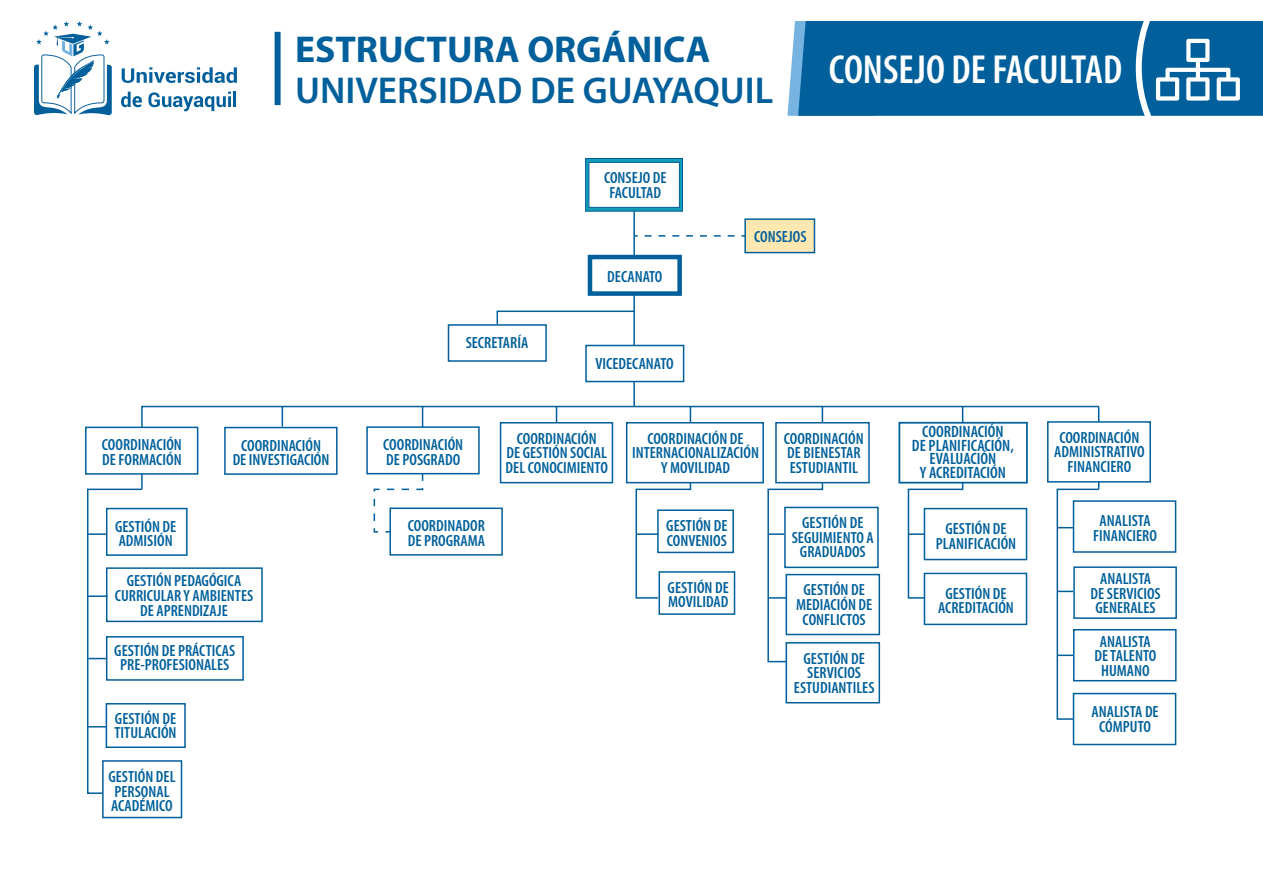
<style>
.page{position:relative;width:1263px;height:893px;background:#fff}
.page>*{position:absolute;margin:0;border:0;box-sizing:border-box;transform-origin:0 0}
.t1{font:600 condensed 40.8px "Myriad Pro";color:#fff}
.t2{font:600 37.5px "Myriad Pro";color:#01609b}
.t3{font:700 37.5px "Myriad Pro";color:#01609b}
.t4{font:600 condensed 16.5px/13.5px "Myriad Pro";color:#01609b;text-align:center}
.t5{font:600 condensed 16.2px/14.5px "Myriad Pro";color:#01609b;text-align:center}
</style>
<div class="page">
<svg style="left:34px;top:21px;width:78px;height:94px"></svg>
<svg style="left:122px;top:67px;width:115px;height:16px"></svg>
<svg style="left:121px;top:92px;width:21px;height:15px"></svg>
<svg style="left:148px;top:92px;width:83px;height:19px"></svg>
<hr style="left:233px;top:92px;width:3px;height:15px;background:#01609b">
<div style="left:275px;top:32px;width:6px;height:73px;background:#01609b"></div>
<svg style="left:787px;top:21px;width:476px;height:95px;background:#126ba2"></svg>
<hr style="left:633px;top:211px;width:2px;height:196px;background:#01609b">
<div style="left:744px;top:218px;width:71px;height:35px;background:#fee8b1;border:2px solid #01609b"></div>
<div style="left:585px;top:345px;width:99px;height:37px;background:#fff;border:2px solid #01609b"></div>
<div style="left:924px;top:508px;width:103px;height:52px;background:#fff;border:2px solid #01609b"></div>
<div style="left:1073px;top:500px;width:103px;height:53px;background:#fff;border:2px solid #01609b"></div>
<div style="left:1073px;top:566px;width:104px;height:53px;background:#fff;border:2px solid #01609b"></div>
<div style="left:1073px;top:629px;width:103px;height:52px;background:#fff;border:2px solid #01609b"></div>
<div style="left:1073px;top:693px;width:103px;height:52px;background:#fff;border:2px solid #01609b"></div>
<div style="left:924px;top:573px;width:103px;height:52px;background:#fff;border:2px solid #01609b"></div>
<div style="left:784px;top:507px;width:95px;height:61px;background:#fff;border:2px solid #01609b"></div>
<div style="left:785px;top:574px;width:95px;height:61px;background:#fff;border:2px solid #01609b"></div>
<div style="left:785px;top:642px;width:95px;height:61px;background:#fff;border:2px solid #01609b"></div>
<div style="left:657px;top:509px;width:77px;height:44px;background:#fff;border:2px solid #01609b"></div>
<div style="left:658px;top:571px;width:77px;height:44px;background:#fff;border:2px solid #01609b"></div>
<div style="left:389px;top:508px;width:114px;height:48px;background:#fff;border:2px solid #01609b"></div>
<div style="left:106px;top:508px;width:82px;height:48px;background:#fff;border:2px solid #01609b"></div>
<div style="left:106px;top:567px;width:157px;height:55px;background:#fff;border:2px solid #01609b"></div>
<div style="left:106px;top:636px;width:138px;height:45px;background:#fff;border:2px solid #01609b"></div>
<div style="left:106px;top:703px;width:80px;height:45px;background:#fff;border:2px solid #01609b"></div>
<div style="left:102px;top:760px;width:80px;height:58px;background:#fff;border:2px solid #01609b"></div>
<div style="left:448px;top:324px;width:99px;height:38px;background:#fff;border:2px solid #01609b"></div>
<div style="left:588px;top:255px;width:94px;height:41px;background:#fff;border:4px solid #01609b"></div>
<div style="left:585px;top:158px;width:98px;height:54px;background:#149bb6;border:1px solid #01609b"></div>
<div style="left:588px;top:162px;width:92px;height:46px;background:#fff;border:1px solid #01609b"></div>
<svg style="left:645px;top:235px;width:100px;height:2px"></svg>
<svg style="left:496px;top:310px;width:139px;height:16px"></svg>
<svg style="left:140px;top:405px;width:960px;height:83px"></svg>
<svg style="left:282px;top:407px;width:1px;height:20px"></svg>
<svg style="left:422px;top:407px;width:1px;height:21px"></svg>
<svg style="left:373px;top:472px;width:51px;height:61px"></svg>
<svg style="left:556px;top:407px;width:1px;height:15px"></svg>
<svg style="left:635px;top:405px;width:57px;height:194px"></svg>
<hr style="left:636px;top:533px;width:22px;height:2px;background:#01609b">
<svg style="left:767px;top:405px;width:57px;height:258px"></svg>
<svg style="left:907px;top:405px;width:57px;height:194px"></svg>
<hr style="left:1098px;top:407px;width:1px;height:82px;background:#01609b">
<svg style="left:1056px;top:488px;width:44px;height:232px"></svg>
<div style="left:85px;top:427px;width:113px;height:48px;background:#fff;border:2px solid #01609b"></div>
<svg style="left:87px;top:488px;width:56px;height:307px"></svg>
<div style="left:626px;top:422px;width:138px;height:61px;background:#fff;border:2px solid #01609b"></div>
<div style="left:775px;top:422px;width:95px;height:61px;background:#fff;border:2px solid #01609b"></div>
<div style="left:898px;top:422px;width:130px;height:62px;background:#fff;border:2px solid #01609b"></div>
<div style="left:1047px;top:421px;width:104px;height:62px;background:#fff;border:2px solid #01609b"></div>
<h2 class="t3" style="left:295px;top:25px;width:417px">ESTRUCTURA ORGÁNICA</h2>
<h2 class="t2" style="left:295px;top:66px;width:480px">UNIVERSIDAD DE GUAYAQUIL</h2>
<h1 class="t1" style="left:829px;top:47px;width:295px">CONSEJO DE FACULTAD</h1>
<p class="t5" style="left:466px;top:336px;width:64px">SECRETARÍA</p>
<p class="t5" style="left:604px;top:171px;width:64px">CONSEJO DE<br>FACULTAD</p>
<p class="t5" style="left:607px;top:269px;width:57px">DECANATO</p>
<p class="t5" style="left:595px;top:356px;width:80px">VICEDECANATO</p>
<p class="t5" style="left:754px;top:229px;width:54px">CONSEJOS</p>
<p class="t5" style="left:102px;top:438px;width:81px;text-align:left">COORDINACIÓN<br>DE FORMACIÓN</p>
<p class="t5" style="left:632px;top:431px;width:128px">COORDINACIÓN DE<br>INTERNACIONALIZACIÓN<br>Y MOVILIDAD</p>
<p class="t5" style="left:784px;top:431px;width:81px;text-align:left">COORDINACIÓN<br>DE BIENESTAR<br>ESTUDIANTIL</p>
<p class="t4" style="left:912px;top:426px;width:103px">COORDINACIÓN<br>DE PLANIFICACIÓN,<br>EVALUACIÓN<br>Y ACREDITACIÓN</p>
<p class="t5" style="left:1054px;top:430px;width:92px">COORDINACIÓN<br>ADMINISTRATIVO<br>FINANCIERO</p>
<p class="t5" style="left:233px;top:438px;width:98px">COORDINACIÓN<br>DE INVESTIGACIÓN</p>
<p class="t5" style="left:383px;top:438px;width:81px;text-align:left">COORDINACIÓN<br>DE POSGRADO</p>
<p class="t5" style="left:506px;top:431px;width:104px">COORDINACIÓN<br>DE GESTIÓN SOCIAL<br>DEL CONOCIMIENTO</p>
<p class="t5" style="left:115px;top:519px;width:63px;text-align:left">GESTIÓN DE<br>ADMISIÓN</p>
<p class="t5" style="left:115px;top:574px;width:140px">GESTIÓN PEDAGÓGICA<br>CURRICULAR Y AMBIENTES<br>DE APRENDIZAJE</p>
<p class="t5" style="left:114px;top:643px;width:123px">GESTIÓN DE PRÁCTICAS<br>PRE-PROFESIONALES</p>
<p class="t5" style="left:115px;top:711px;width:64px;text-align:left">GESTIÓN DE<br>TITULACIÓN</p>
<p class="t5" style="left:108px;top:770px;width:69px;text-align:left">GESTIÓN DEL<br>PERSONAL<br>ACADÉMICO</p>
<p class="t5" style="left:408px;top:519px;width:79px;text-align:left">COORDINADOR<br>DE PROGRAMA</p>
<p class="t5" style="left:666px;top:519px;width:63px;text-align:left">GESTIÓN DE<br>CONVENIOS</p>
<p class="t5" style="left:668px;top:580px;width:63px;text-align:left">GESTIÓN DE<br>MOVILIDAD</p>
<p class="t5" style="left:792px;top:516px;width:84px">GESTIÓN DE<br>SEGUIMIENTO A<br>GRADUADOS</p>
<p class="t5" style="left:796px;top:583px;width:78px">GESTIÓN DE<br>MEDIACIÓN DE<br>CONFLICTOS</p>
<p class="t5" style="left:794px;top:651px;width:82px">GESTIÓN DE<br>SERVICIOS<br>ESTUDIANTILES</p>
<p class="t5" style="left:936px;top:522px;width:82px">GESTIÓN DE<br>PLANIFICACIÓN</p>
<p class="t5" style="left:1093px;top:514px;width:65px">ANALISTA<br>FINANCIERO</p>
<p class="t5" style="left:1091px;top:572px;width:72px">ANALISTA<br>DE SERVICIOS<br>GENERALES</p>
<p class="t5" style="left:1094px;top:634px;width:63px">ANALISTA<br>DE TALENTO<br>HUMANO</p>
<p class="t5" style="left:1091px;top:705px;width:69px">ANALISTA DE<br>CÓMPUTO</p>
<p class="t5" style="left:938px;top:586px;width:77px">GESTIÓN DE<br>ACREDITACIÓN</p>
</div>
